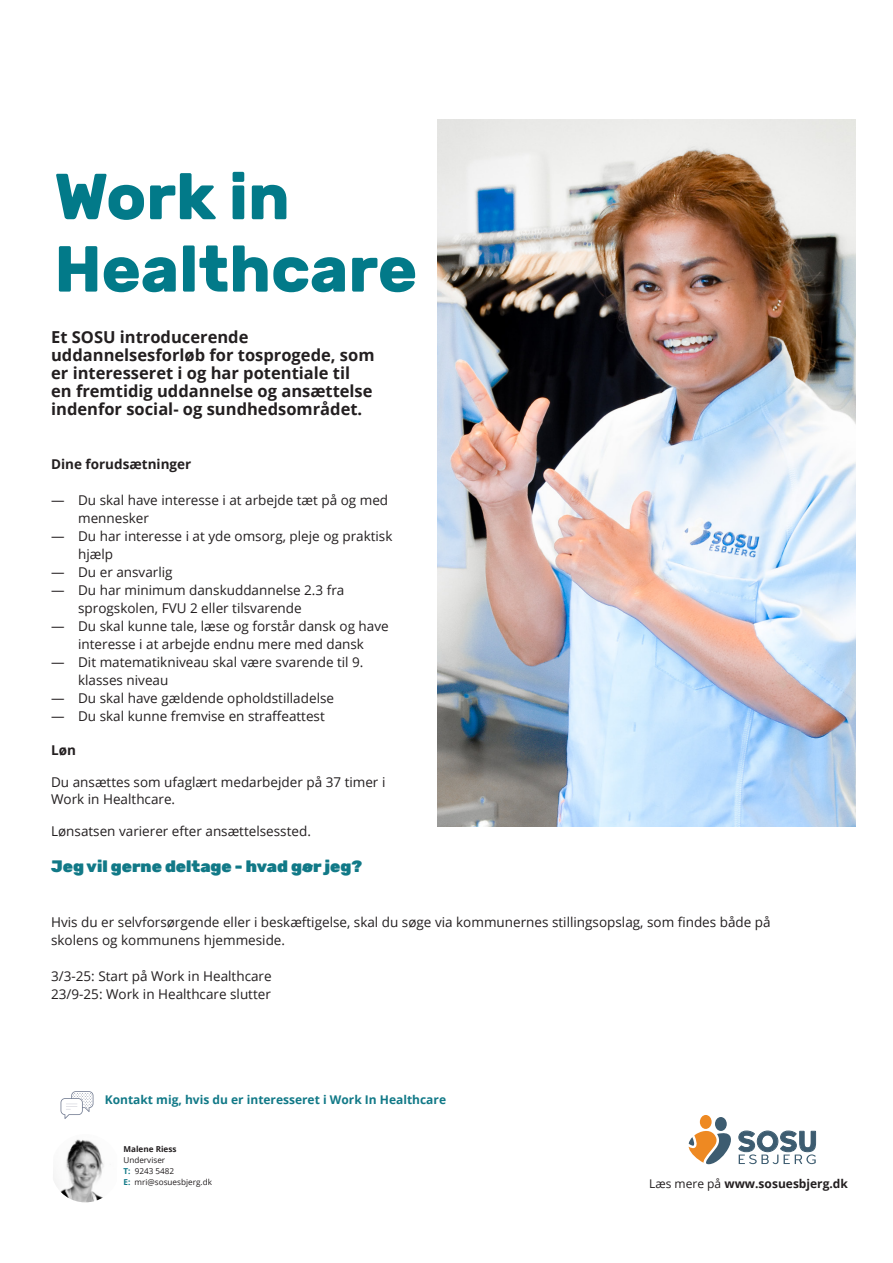
<style>
.page{position:relative;width:893px;height:1263px;background:#fff}
.page>*{position:absolute;margin:0;border:0;box-sizing:border-box;transform-origin:0 0}
.t1{font:700 64.95px "Rubik";color:#027a89}
.t2{font:700 16.5px/18px "Open Sans";color:#231f20}
.t3{font:900 16.5px "Rubik";color:#117987}
.t4{font:13.5px/18px "Open Sans";color:#231f20}
.t5{font:700 13.5px "Open Sans";color:#231f20}
.t6{font:700 12px "Open Sans";color:#117987}
.brød{font:700 12px "Open Sans";color:#231f20}
.t7{font:8.1px "Open Sans";color:#231f20}
.t8{font:700 8.1px/10.6px "Open Sans";color:#231f20}
.s1{font-weight:400}
.s2{font-weight:700;color:#117987}
</style>
<div class="page">
<img style="left:438px;top:120px;width:417px;height:707px">
<div style="left:700px;top:1115px;width:12px;height:14px;background:#ee8922;border-radius:50%"></div>
<div style="left:715px;top:1117px;width:12px;height:14px;background:#3d5c70;border-radius:50%"></div>
<svg style="left:689px;top:1127px;width:127px;height:37px"></svg>
<svg style="left:61px;top:1091px;width:32px;height:28px"></svg>
<img style="left:53px;top:1139px;width:51px;height:63px">
<p class="t1" style="left:54px;top:158px;width:237px">Work in</p>
<p class="t1" style="left:54px;top:231px;width:364px">Healthcare</p>
<p class="t2" style="left:51px;top:327px;width:325px">Et SOSU introducerende uddannelsesforløb for tosprogede, som er interesseret i og har potentiale til en fremtidig uddannelse og ansættelse indenfor social- og sundhedsområdet.</p>
<p class="t5" style="left:51px;top:454px;width:142px">Dine forudsætninger</p>
<p class="t4" style="left:78px;top:491px;width:312px;text-indent:-27px">― Du skal have interesse i at arbejde tæt på og med mennesker</p>
<p class="t4" style="left:78px;top:527px;width:316px;text-indent:-27px">― Du har interesse i at yde omsorg, pleje og praktisk hjælp</p>
<p class="t4" style="left:51px;top:563px;width:123px">― Du er ansvarlig</p>
<p class="t4" style="left:78px;top:581px;width:268px;text-indent:-27px">― Du har minimum danskuddannelse 2.3 fra sprogskolen, FVU 2 eller tilsvarende</p>
<p class="t4" style="left:51px;top:617px;width:339px;text-align:center">― Du skal kunne tale, læse og forstår dansk og have interesse i at arbejde endnu mere med dansk</p>
<p class="t4" style="left:78px;top:653px;width:287px;text-indent:-27px">― Dit matematikniveau skal være svarende til 9. klasses niveau</p>
<p class="t4" style="left:51px;top:689px;width:284px">― Du skal have gældende opholdstilladelse</p>
<p class="t4" style="left:51px;top:707px;width:275px">― Du skal kunne fremvise en straffeattest</p>
<p class="t5" style="left:51px;top:741px;width:26px">Løn</p>
<p class="t4" style="left:51px;top:774px;width:336px;line-height:16.2px">Du ansættes som ufaglært medarbejder på 37 timer i<br>Work in Healthcare.</p>
<p class="t4" style="left:51px;top:822px;width:261px">Lønsatsen varierer efter ansættelsessted.</p>
<p class="t3" style="left:51px;top:857px;width:312px">Jeg vil gerne deltage - hvad gør jeg?</p>
<p class="t4" style="left:51px;top:913px;width:721px">Hvis du er selvforsørgende eller i beskæftigelse, skal du søge via kommunernes stillingsopslag, som findes både på skolens og kommunens hjemmeside.</p>
<p class="t4" style="left:51px;top:967px;width:222px">3/3-25: Start på Work in Healthcare</p>
<p class="t4" style="left:51px;top:985px;width:221px">23/9-25: Work in Healthcare slutter</p>
<p class="t6" style="left:105px;top:1091px;width:343px">Kontakt mig, hvis du er interesseret i Work In Healthcare</p>
<p class="t8" style="left:123px;top:1144px;width:55px">Malene Riess<br><span class="s1">Underviser</span></p>
<p class="t7" style="left:123px;top:1165px;width:52px"><span class="s2">T:</span> 9243 5482</p>
<p class="t7" style="left:123px;top:1176px;width:90px"><span class="s2">E:</span> mri@sosuesbjerg.dk</p>
<p class="brød" style="left:649px;top:1175px;width:200px"><span class="s1">Læs mere på</span> www.sosuesbjerg.dk</p>
</div>
